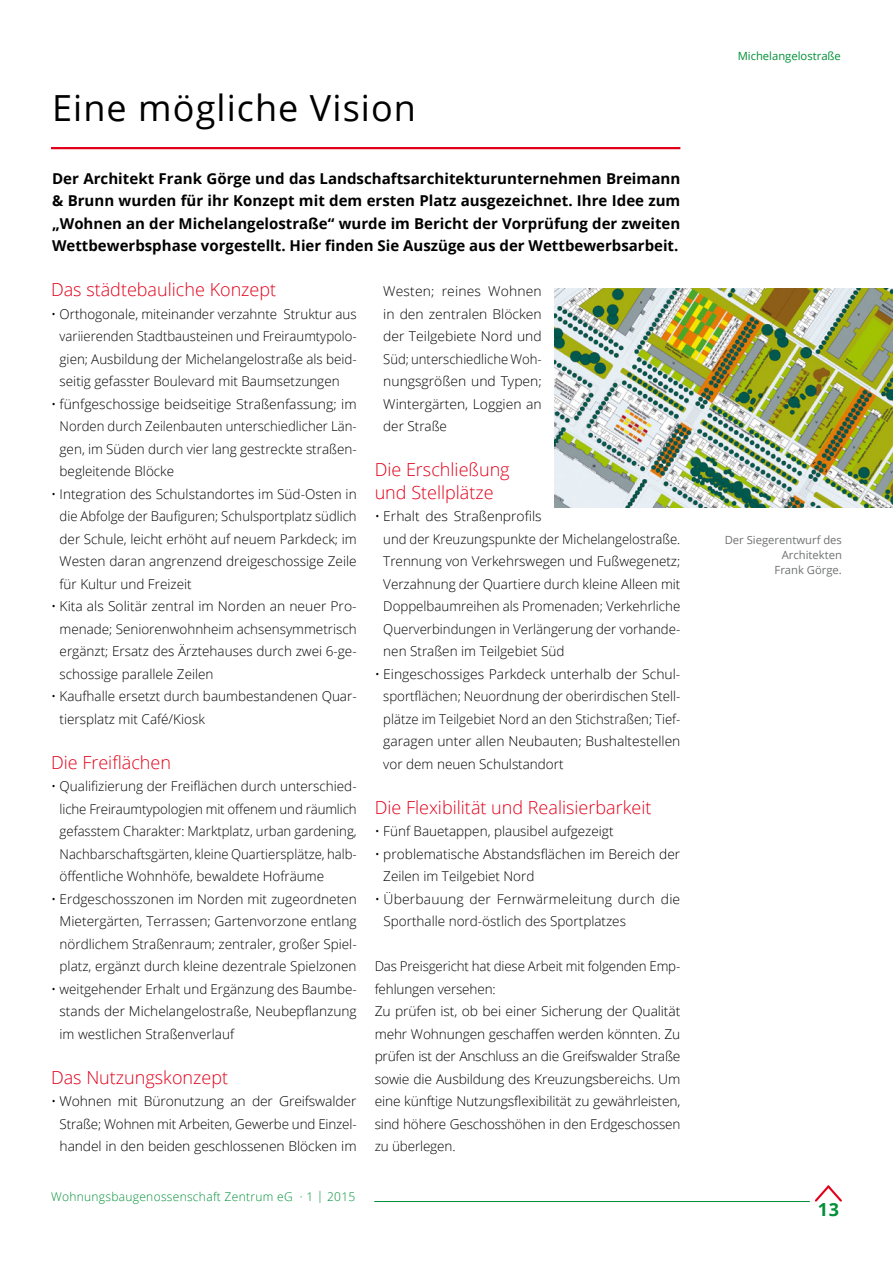
<style>
.page{position:relative;width:893px;height:1263px;background:#fff}
.page>*{position:absolute;margin:0;border:0;box-sizing:border-box;transform-origin:0 0}
.Headline{font:36px "Open Sans";letter-spacing:.03em;color:#000}
.Subheadline{font:300 18px/22.5px "Open Sans";color:#e2001a}
.Fließtext_normal{font:300 18px "Open Sans";color:#e2001a}
.Fließtext{font:700 18px "Open Sans";color:#009037}
.Sub_sub_headline{font:700 15px/22.5px "Open Sans";color:#000;text-align:justify}
.Fließtext_normal-2{font:300 13.5px/22.5px "Open Sans";color:#000;text-align:justify}
.Fließtext-2{font:300 12px "Open Sans";letter-spacing:.025em;color:#009037}
.BU_rechtsbündig{font:11.25px/15px "Open Sans";color:#707172;text-align:right}
.Thema_rechts{font:11.25px "Open Sans";color:#009037}
</style>
<div class="page">
<svg style="left:814px;top:1185px;width:28px;height:17px"></svg>
<hr style="left:375px;top:1201px;width:434px;height:1px;background:#009037">
<img style="left:554px;top:288px;width:339px;height:220px">
<hr style="left:51px;top:147px;width:629px;height:2px;background:#e2001a">
<p class="Headline" style="left:52px;top:83px;width:365px">Eine mögliche Vision</p>
<p class="Sub_sub_headline" style="left:52px;top:166px;width:630px">Der Architekt Frank Görge und das Landschaftsarchitekturunternehmen Breimann &amp; Brunn wurden für ihr Konzept mit dem ersten Platz ausgezeichnet. Ihre Idee zum „Wohnen an der Michelangelostraße“ wurde im Bericht der Vorprüfung der zweiten Wettbewerbsphase vorgestellt. Hier finden Sie Auszüge aus der Wettbewerbsarbeit.</p>
<p class="Subheadline" style="left:51px;top:278px;width:227px">Das städtebauliche Konzept</p>
<p class="Fließtext_normal-2" style="left:60px;top:302px;width:299px;text-indent:-9px">• Orthogonale, miteinander verzahnte Struktur aus variierenden Stadtbausteinen und Freiraumtypolo&shy;gien; Ausbildung der Michelangelostraße als beid&shy;seitig gefasster Boulevard mit Baumsetzungen</p>
<p class="Fließtext_normal-2" style="left:60px;top:392px;width:299px;text-indent:-9px">• fünfgeschossige beidseitige Straßenfassung; im Norden durch Zeilenbauten unterschiedlicher Län&shy;gen, im Süden durch vier lang gestreckte straßen&shy;begleitende Blöcke</p>
<p class="Fließtext_normal-2" style="left:60px;top:482px;width:299px;text-indent:-9px">• Integration des Schulstandortes im Süd-Osten in die Abfolge der Baufiguren; Schulsportplatz südlich der Schule, leicht erhöht auf neuem Parkdeck; im Westen daran angrenzend dreigeschossige Zeile für Kultur und Freizeit</p>
<p class="Fließtext_normal-2" style="left:60px;top:595px;width:299px;text-indent:-9px">• Kita als Solitär zentral im Norden an neuer Pro&shy;menade; Seniorenwohnheim achsensymmetrisch ergänzt; Ersatz des Ärztehauses durch zwei 6-ge&shy;schossige parallele Zeilen</p>
<p class="Fließtext_normal-2" style="left:60px;top:685px;width:299px;text-indent:-9px">• Kaufhalle ersetzt durch baumbestandenen Quar&shy;tiersplatz mit Café/Kiosk</p>
<p class="Subheadline" style="left:51px;top:750px;width:122px">Die Freiflächen</p>
<p class="Fließtext_normal-2" style="left:60px;top:775px;width:299px;text-indent:-9px">• Qualifizierung der Freiflächen durch unterschied&shy;liche Freiraumtypologien mit offenem und räumlich gefasstem Charakter: Marktplatz, urban gardening, Nachbarschaftsgärten, kleine Quartiersplätze, halb&shy;öffentliche Wohnhöfe, bewaldete Hofräume</p>
<p class="Fließtext_normal-2" style="left:60px;top:887px;width:299px;text-indent:-9px">• Erdgeschosszonen im Norden mit zugeordneten Mietergärten, Terrassen; Gartenvorzone entlang nördlichem Straßenraum; zentraler, großer Spiel&shy;platz, ergänzt durch kleine dezentrale Spielzonen</p>
<p class="Fließtext_normal-2" style="left:60px;top:977px;width:299px;text-indent:-9px">• weitgehender Erhalt und Ergänzung des Baumbe&shy;stands der Michelangelostraße, Neubepflanzung im westlichen Straßenverlauf</p>
<p class="Fließtext_normal" style="left:51px;top:1065px;width:179px">Das Nutzungskonzept</p>
<p class="Fließtext_normal-2" style="left:60px;top:1090px;width:299px;text-indent:-9px">• Wohnen mit Büronutzung an der Greifswalder Straße; Wohnen mit Arbeiten, Gewerbe und Einzel&shy;handel in den beiden geschlossenen Blöcken im</p>
<p class="Fließtext-2" style="left:51px;top:1189px;width:306px">Wohnungsbaugenossenschaft Zentrum eG · 1 | 2015</p>
<p class="Fließtext_normal-2" style="left:383px;top:280px;width:160px">Westen; reines Wohnen in den zentralen Blöcken der Teilgebiete Nord und Süd; unterschiedliche Woh&shy;nungsgrößen und Typen; Wintergärten, Loggien an der Straße</p>
<p class="Subheadline" style="left:375px;top:458px;width:136px">Die Erschließung und Stellplätze</p>
<p class="Fließtext_normal-2" style="left:383px;top:505px;width:299px;text-align:left;text-indent:-9px">• Erhalt des Straßenprofils<br>und der Kreuzungspunkte der Michelangelostraße.<br>Trennung von Verkehrswegen und Fußwegenetz; Verzahnung der Quartiere durch kleine Alleen mit Doppelbaumreihen als Promenaden; Verkehrliche Querverbindungen in Verlängerung der vorhande&shy;nen Straßen im Teilgebiet Süd</p>
<p class="Fließtext_normal-2" style="left:383px;top:662px;width:299px;text-indent:-9px">• Eingeschossiges Parkdeck unterhalb der Schul&shy;sportflächen; Neuordnung der oberirdischen Stell&shy;plätze im Teilgebiet Nord an den Stichstraßen; Tief&shy;garagen unter allen Neubauten; Bushaltestellen vor dem neuen Schulstandort</p>
<p class="Subheadline" style="left:375px;top:795px;width:278px">Die Flexibilität und Realisierbarkeit</p>
<p class="Fließtext_normal-2" style="left:375px;top:820px;width:240px">• Fünf Bauetappen, plausibel aufgezeigt</p>
<p class="Fließtext_normal-2" style="left:383px;top:842px;width:299px;text-indent:-9px">• problematische Abstandsflächen im Bereich der<br>Zeilen im Teilgebiet Nord</p>
<p class="Fließtext_normal-2" style="left:384px;top:887px;width:298px;text-indent:-9px">• Überbauung der Fernwärmeleitung durch die<br>Sporthalle nord-östlich des Sportplatzes</p>
<p class="Fließtext_normal-2" style="left:375px;top:955px;width:307px">Das Preisgericht hat diese Arbeit mit folgenden Emp&shy;fehlungen versehen:</p>
<p class="Fließtext_normal-2" style="left:375px;top:1000px;width:307px">Zu prüfen ist, ob bei einer Sicherung der Qualität mehr Wohnungen geschaffen werden könnten. Zu prüfen ist der Anschluss an die Greifswalder Straße sowie die Ausbildung des Kreuzungsbereichs. Um eine künftige Nutzungsflexibilität zu gewährleisten, sind höhere Geschosshöhen in den Erdgeschossen zu überlegen.</p>
<p class="Thema_rechts" style="left:738px;top:49px;width:105px">Michelangelostraße</p>
<p class="BU_rechtsbündig" style="left:725px;top:532px;width:119px">Der Siegerentwurf des<br>Architekten<br>Frank Görge.</p>
<p class="Fließtext" style="left:818px;top:1197px;width:23px">13</p>
</div>
